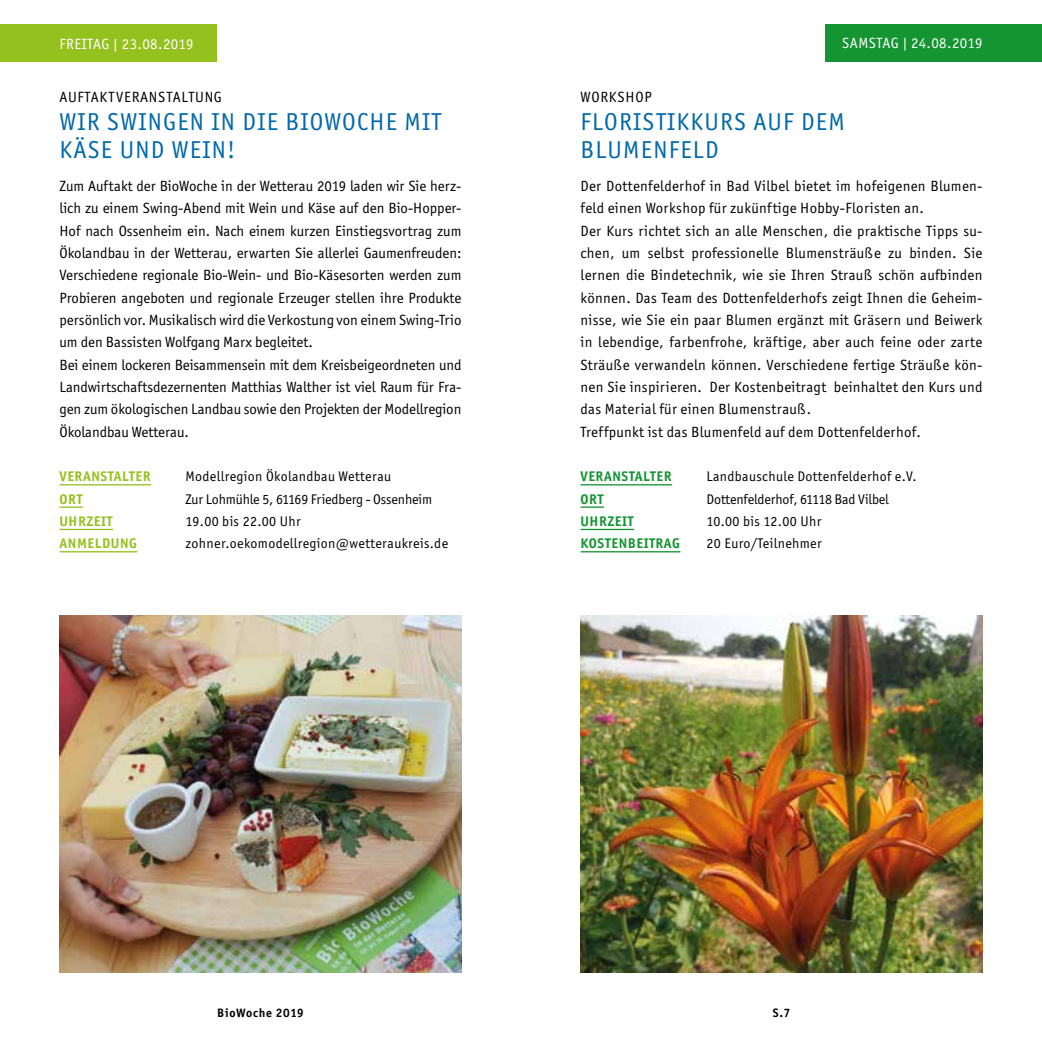
<style>
.page{position:relative;width:1042px;height:1042px;background:#fff}
.page>*{position:absolute;margin:0;border:0;box-sizing:border-box;transform-origin:0 0}
.t1{font:24.5px/28px "Officina Sans ITC Std";letter-spacing:.05em;color:#0069aa}
.t2{font:14.88px/22.4px "Officina Sans ITC Std";letter-spacing:.015em;color:#000}
.t3{font:14.88px "Officina Sans ITC Std";letter-spacing:.03em;color:#fff}
.t4{font:14.88px "Officina Sans ITC Std";letter-spacing:.05em;color:#000}
.t5{font:14px "Officina Sans ITC Std";letter-spacing:.025em;color:#000}
.t6{font:14px "Officina Sans ITC Std";letter-spacing:-.01em;color:#000}
.t7{font:700 14px "Officina Sans ITC Std";letter-spacing:.04em;color:#159432}
.t8{font:700 14px "Officina Sans ITC Std";letter-spacing:.04em;color:#95c11f}
.t9{font:700 12.25px "Officina Sans ITC Std";letter-spacing:.06em;color:#000}
</style>
<div class="page">
<hr style="left:580px;top:484px;width:92px;height:1px;background:#159432">
<hr style="left:580px;top:506px;width:24px;height:2px;background:#159432">
<hr style="left:580px;top:529px;width:54px;height:1px;background:#159432">
<hr style="left:580px;top:551px;width:100px;height:1px;background:#159432">
<div style="left:825px;top:25px;width:217px;height:37px;background:#159432"></div>
<div style="left:0;top:25px;width:216px;height:37px;background:#95c11f"></div>
<hr style="left:60px;top:484px;width:91px;height:1px;background:#95c11f">
<hr style="left:60px;top:506px;width:23px;height:2px;background:#95c11f">
<hr style="left:60px;top:529px;width:53px;height:1px;background:#95c11f">
<hr style="left:60px;top:551px;width:77px;height:1px;background:#95c11f">
<img style="left:60px;top:615px;width:401px;height:357px">
<img style="left:580px;top:615px;width:402px;height:357px">
<p class="t3" style="left:60px;top:35px;width:135px">FREITAG | 23.08.2019</p>
<p class="t3" style="left:842px;top:35px;width:142px">SAMSTAG | 24.08.2019</p>
<p class="t4" style="left:60px;top:88px;width:164px">AUFTAKTVERANSTALTUNG</p>
<h1 class="t1" style="left:60px;top:107px;width:383px">WIR SWINGEN IN DIE BIOWOCHE MIT<br>KÄSE UND WEIN!</h1>
<p class="t2" style="left:60px;top:175px;width:403px">Zum Auftakt der BioWoche in der Wetterau 2019 laden wir Sie herz&shy;lich zu einem Swing-Abend mit Wein und Käse auf den Bio-Hopper-Hof nach Ossenheim ein. Nach einem kurzen Einstiegsvortrag zum Ökolandbau in der Wetterau, erwarten Sie allerlei Gaumenfreuden:<br>Verschiedene regionale Bio-Wein- und Bio-Käsesorten werden zum Probieren angeboten und regionale Erzeuger stellen ihre Produkte persönlich vor. Musikalisch wird die Verkostung von einem Swing-Trio um den Bassisten Wolfgang Marx begleitet.<br>Bei einem lockeren Beisammensein mit dem Kreisbeigeordneten und Landwirtschaftsdezernenten Matthias Walther ist viel Raum für Fra&shy;gen zum ökologischen Landbau sowie den Projekten der Modellregion Ökolandbau Wetterau.</p>
<p class="t8" style="left:60px;top:468px;width:93px">VERANSTALTER</p>
<p class="t5" style="left:186px;top:468px;width:207px">Modellregion Ökolandbau Wetterau</p>
<p class="t8" style="left:60px;top:490px;width:24px">ORT</p>
<p class="t6" style="left:186px;top:491px;width:248px">Zur Lohmühle 5, 61169 Friedberg - Ossenheim</p>
<p class="t8" style="left:60px;top:512px;width:54px">UHRZEIT</p>
<p class="t5" style="left:186px;top:513px;width:117px">19.00 bis 22.00 Uhr</p>
<p class="t8" style="left:60px;top:535px;width:79px">ANMELDUNG</p>
<p class="t5" style="left:186px;top:535px;width:264px">zohner.oekomodellregion@wetteraukreis.de</p>
<p class="t4" style="left:580px;top:88px;width:73px">WORKSHOP</p>
<h1 class="t1" style="left:580px;top:107px;width:266px">FLORISTIKKURS AUF DEM<br>BLUMENFELD</h1>
<p class="t2" style="left:580px;top:175px;width:403px">Der Dottenfelderhof in Bad Vilbel bietet im hofeigenen Blumen&shy;feld einen Workshop für zukünftige Hobby-Floristen an.<br>Der Kurs richtet sich an alle Menschen, die praktische Tipps su&shy;chen, um selbst professionelle Blumensträuße zu binden. Sie lernen die Bindetechnik, wie sie Ihren Strauß schön aufbinden können. Das Team des Dottenfelderhofs zeigt Ihnen die Geheim&shy;nisse, wie Sie ein paar Blumen ergänzt mit Gräsern und Beiwerk in lebendige, farbenfrohe, kräftige, aber auch feine oder zarte Sträuße verwandeln können. Verschiedene fertige Sträuße kön&shy;nen Sie inspirieren. Der Kostenbeitragt beinhaltet den Kurs und das Material für einen Blumenstrauß.<br>Treffpunkt ist das Blumenfeld auf dem Dottenfelderhof.</p>
<p class="t7" style="left:580px;top:468px;width:93px">VERANSTALTER</p>
<p class="t5" style="left:706px;top:468px;width:212px">Landbauschule Dottenfelderhof e.V.</p>
<p class="t7" style="left:580px;top:490px;width:24px">ORT</p>
<p class="t6" style="left:706px;top:491px;width:184px">Dottenfelderhof, 61118 Bad Vilbel</p>
<p class="t7" style="left:580px;top:512px;width:54px">UHRZEIT</p>
<p class="t5" style="left:706px;top:513px;width:116px">10.00 bis 12.00 Uhr</p>
<p class="t7" style="left:580px;top:535px;width:101px">KOSTENBEITRAG</p>
<p class="t5" style="left:706px;top:535px;width:117px">20 Euro/Teilnehmer</p>
<p class="t9" style="left:217px;top:1005px;width:88px">BioWoche 2019</p>
<p class="t9" style="left:773px;top:1005px;width:19px">S.7</p>
</div>
